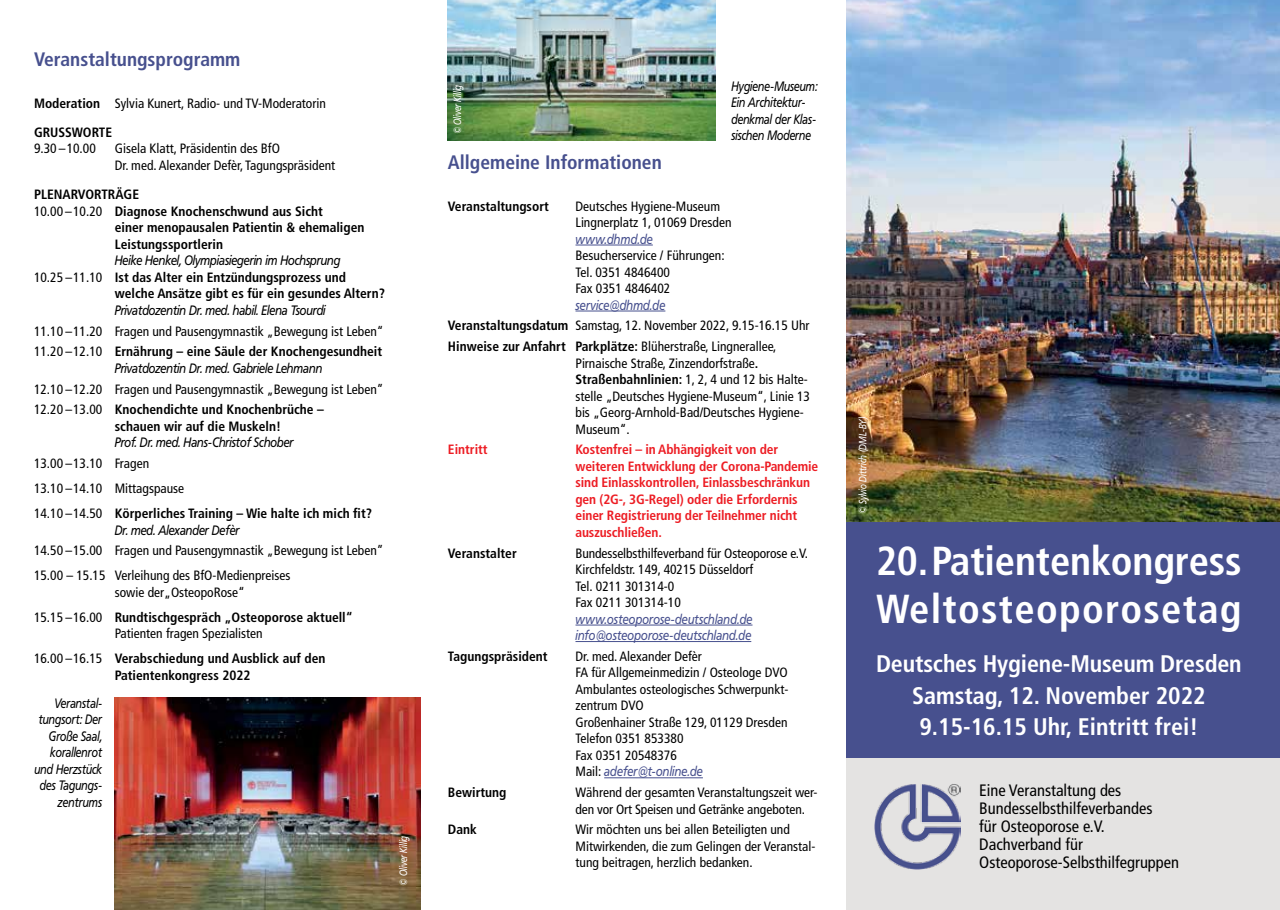
<style>
.page{position:relative;width:1280px;height:910px;background:#fff}
.page>*{position:absolute;margin:0;border:0;box-sizing:border-box;transform-origin:0 0}
.t1{font:700 condensed 40.5px/48px "Frutiger";letter-spacing:-.005em;color:#fff}
.t2{font:700 condensed 24px/31.5px "Frutiger";color:#fff;text-align:center}
.t3{font:700 condensed 19.5px "Frutiger";color:#47508e}
.t4{font:condensed 16.5px/18px "Frutiger";color:#000}
.t5{font:condensed 13.5px/16.5px "Frutiger";color:#000}
.t6{font:700 condensed 13.5px/16.5px "Frutiger";color:#000}
.t7{font:700 condensed 13.5px/16.5px "Frutiger";letter-spacing:-.01em;color:#ed1d24}
.t8{font:italic 13.5px "Frutiger BQ";letter-spacing:-.01em;color:#000;scale:.85 1}
.t9{font:italic 13.5px/16.5px "Frutiger BQ";letter-spacing:-.01em;color:#000;scale:.8 1}
.t10{font:italic 13.5px/16.5px "Frutiger BQ";letter-spacing:.01em;color:#47508e;scale:.85 1}
.t11{font:italic 10.5px "Frutiger BQ";color:#fff;scale:.8 1}
.s1{font-weight:700}
.s2{font-weight:400}
.s3{font-family:"Frutiger";font-style:normal;font-stretch:condensed;color:#000}
</style>
<div class="page">
<img style="left:448px;top:0;width:268px;height:140px">
<div style="left:846px;top:753px;width:434px;height:157px;background:#e4e3e2"></div>
<hr style="left:575px;top:245px;width:78px;height:1px;background:#47508e">
<hr style="left:575px;top:311px;width:90px;height:1px;background:#47508e">
<hr style="left:575px;top:625px;width:177px;height:1px;background:#47508e">
<hr style="left:575px;top:641px;width:176px;height:1px;background:#47508e">
<hr style="left:604px;top:777px;width:99px;height:1px;background:#47508e">
<img style="left:875px;top:784px;width:85px;height:85px">
<img style="left:846px;top:0;width:434px;height:522px">
<div style="left:846px;top:522px;width:434px;height:235px;background:#47508e"></div>
<img style="left:115px;top:697px;width:306px;height:213px">
<h3 class="t3" style="left:34px;top:47px;width:208px">Veranstaltungsprogramm</h3>
<p class="t5" style="left:34px;top:88px;width:293px;line-height:29.2px"><span class="s1">Moderation</span> Sylvia Kunert, Radio- und TV-Moderatorin<br><span class="s1">GRUSSWORTE</span></p>
<p class="t5" style="left:34px;top:141px;width:63px">9.30 – 10.00</p>
<p class="t5" style="left:115px;top:141px;width:222px">Gisela Klatt, Präsidentin des BfO<br>Dr. med. Alexander Defèr, Tagungspräsident</p>
<p class="t6" style="left:34px;top:186px;width:107px">PLENARVORTRÄGE</p>
<p class="t6" style="left:34px;top:203px;width:290px"><span class="s2">10.00 – 10.20</span> Diagnose Knochenschwund aus Sicht</p>
<p class="t6" style="left:115px;top:219px;width:251px">einer menopausalen Patientin &amp; ehemaligen</p>
<p class="t6" style="left:115px;top:236px;width:110px">Leistungssportlerin</p>
<p class="t8" style="left:115px;top:253px;width:267px">Heike Henkel, Olympiasiegerin im Hochsprung</p>
<p class="t6" style="left:115px;top:269px;width:272px;text-indent:-81px"><span class="s2">10.25 – 11.10</span> Ist das Alter ein Entzündungsprozess und welche Ansätze gibt es für ein gesundes Altern?</p>
<p class="t8" style="left:115px;top:302px;width:250px">Privatdozentin Dr. med. habil. Elena Tsourdi</p>
<p class="t5" style="left:34px;top:321px;width:351px;line-height:20.7px">11.10 – 11.20 Fragen und Pausengymnastik „Bewegung ist Leben“<br>11.20 – 12.10 <span class="s1">Ernährung – eine Säule der Knochengesundheit</span></p>
<p class="t8" style="left:115px;top:360px;width:246px">Privatdozentin Dr. med. Gabriele Lehmann</p>
<p class="t5" style="left:34px;top:379px;width:351px;line-height:20.7px">12.10 – 12.20 Fragen und Pausengymnastik „Bewegung ist Leben”<br>12.20 – 13.00 <span class="s1">Knochendichte und Knochenbrüche –</span></p>
<p class="t6" style="left:115px;top:418px;width:168px">schauen wir auf die Muskeln!</p>
<p class="t8" style="left:115px;top:435px;width:212px">Prof. Dr. med. Hans-Christof Schober</p>
<p class="t5" style="left:34px;top:451px;width:339px;line-height:25px">13.00 – 13.10 Fragen<br>13.10 – 14.10 Mittagspause<br>14.10 – 14.50 <span class="s1">Körperliches Training – Wie halte ich mich fit?</span></p>
<p class="t8" style="left:115px;top:522px;width:148px">Dr. med. Alexander Defèr</p>
<p class="t5" style="left:34px;top:538px;width:351px;line-height:25px">14.50 – 15.00 Fragen und Pausengymnastik „Bewegung ist Leben”<br>15.00 – 15.15 Verleihung des BfO-Medienpreises</p>
<p class="t6" style="left:34px;top:580px;width:320px;line-height:25px;text-indent:81px"><span class="s2">sowie der„OsteopoRose“<br>15.15 – 16.00</span> Rundtischgespräch „Osteoporose aktuell“</p>
<p class="t5" style="left:34px;top:621px;width:293px;line-height:25px;text-indent:81px">Patienten fragen Spezialisten<br>16.00 – 16.15 <span class="s1">Verabschiedung und Ausblick auf den</span></p>
<p class="t6" style="left:115px;top:667px;width:137px">Patientenkongress 2022</p>
<p class="t9" style="left:35px;top:695px;width:86px;text-align:right">Veranstal&shy;tungsort: Der<br>Große Saal, korallenrot und Herzstück des Tagungs&shy;zentrums</p>
<p class="t11" style="left:397px;top:885px;width:64px;rotate:-90deg">© Oliver Killig</p>
<p class="t11" style="left:451px;top:134px;width:64px;rotate:-90deg">© Oliver Killig</p>
<p class="t9" style="left:731px;top:78px;width:109px">Hygiene-Museum:<br>Ein Architektur&shy;denkmal der Klas&shy;sischen Moderne</p>
<h3 class="t3" style="left:448px;top:150px;width:215px">Allgemeine Informationen</h3>
<p class="t6" style="left:448px;top:198px;width:102px">Veranstaltungsort</p>
<p class="t5" style="left:575px;top:198px;width:158px">Deutsches Hygiene-Museum<br>Lingnerplatz 1, 01069 Dresden</p>
<p class="t10" style="left:575px;top:231px;width:92px">www.dhmd.de</p>
<p class="t5" style="left:575px;top:247px;width:151px">Besucherservice / Führungen:<br>Tel. 0351 4846400<br>Fax 0351 4846402</p>
<p class="t10" style="left:575px;top:297px;width:107px">service@dhmd.de</p>
<p class="t5" style="left:448px;top:315px;width:363px;line-height:20.7px"><span class="s1">Veranstaltungsdatum</span> Samstag, 12. November 2022, 9.15-16.15 Uhr<br><span class="s1">Hinweise zur Anfahrt Parkplätze:</span> Blüherstraße, Lingnerallee,</p>
<p class="t5" style="left:575px;top:355px;width:236px">Pirnaische Straße, Zinzendorfstraße<span class="s1">.<br>Straßenbahnlinien:</span> 1, 2, 4 und 12 bis Halte&shy;stelle „Deutsches Hygiene-Museum“, Linie 13 bis „Georg-Arnhold-Bad/Deutsches Hygiene-Museum“.</p>
<p class="t7" style="left:448px;top:441px;width:41px">Eintritt</p>
<p class="t7" style="left:575px;top:441px;width:244px">Kostenfrei – in Abhängigkeit von der weiteren Entwicklung der Corona-Pandemie sind Einlasskontrollen, Einlassbeschränkun gen (2G-, 3G-Regel) oder die Erfordernis einer Registrierung der Teilnehmer nicht auszuschließen.</p>
<p class="t6" style="left:448px;top:545px;width:70px">Veranstalter</p>
<p class="t5" style="left:575px;top:545px;width:234px">Bundesselbsthilfeverband für Osteoporose e.V.<br>Kirchfeldstr. 149, 40215 Düsseldorf<br>Tel. 0211 301314-0<br>Fax 0211 301314-10</p>
<p class="t10" style="left:575px;top:611px;width:210px">www.osteoporose-deutschland.de info@osteoporose-deutschland.de</p>
<p class="t6" style="left:448px;top:648px;width:101px">Tagungspräsident</p>
<p class="t5" style="left:575px;top:648px;width:214px">Dr. med. Alexander Defèr<br>FA für Allgemeinmedizin / Osteologe DVO<br>Ambulantes osteologisches Schwerpunkt&shy;zentrum DVO<br>Großenhainer Straße 129, 01129 Dresden<br>Telefon 0351 853380<br>Fax 0351 20548376</p>
<p class="t10" style="left:575px;top:764px;width:151px"><span class="s3">Mail:</span> adefer@t-online.de</p>
<p class="t6" style="left:448px;top:784px;width:60px">Bewirtung</p>
<p class="t5" style="left:575px;top:784px;width:243px">Während der gesamten Veranstaltungszeit wer&shy;den vor Ort Speisen und Getränke angeboten.</p>
<p class="t6" style="left:448px;top:821px;width:31px">Dank</p>
<p class="t5" style="left:575px;top:822px;width:241px">Wir möchten uns bei allen Beteiligten und<br>Mitwirkenden, die zum Gelingen der Veranstal&shy;tung beitragen, herzlich bedanken.</p>
<p class="t11" style="left:857px;top:514px;width:124px;rotate:-90deg">© Sylvio Dittrich (DML-BY)</p>
<h1 class="t1" style="left:876px;top:537px;width:367px">20.Patientenkongress<br>Weltosteoporosetag</h1>
<h2 class="t2" style="left:876px;top:648px;width:367px">Deutsches Hygiene-Museum Dresden<br>Samstag, 12. November 2022<br>9.15-16.15 Uhr, Eintritt frei!</h2>
<p class="t4" style="left:979px;top:781px;width:201px">Eine Veranstaltung des<br>Bundesselbsthilfeverbandes<br>für Osteoporose e.V.<br>Dachverband für<br>Osteoporose-Selbsthilfegruppen</p>
</div>
